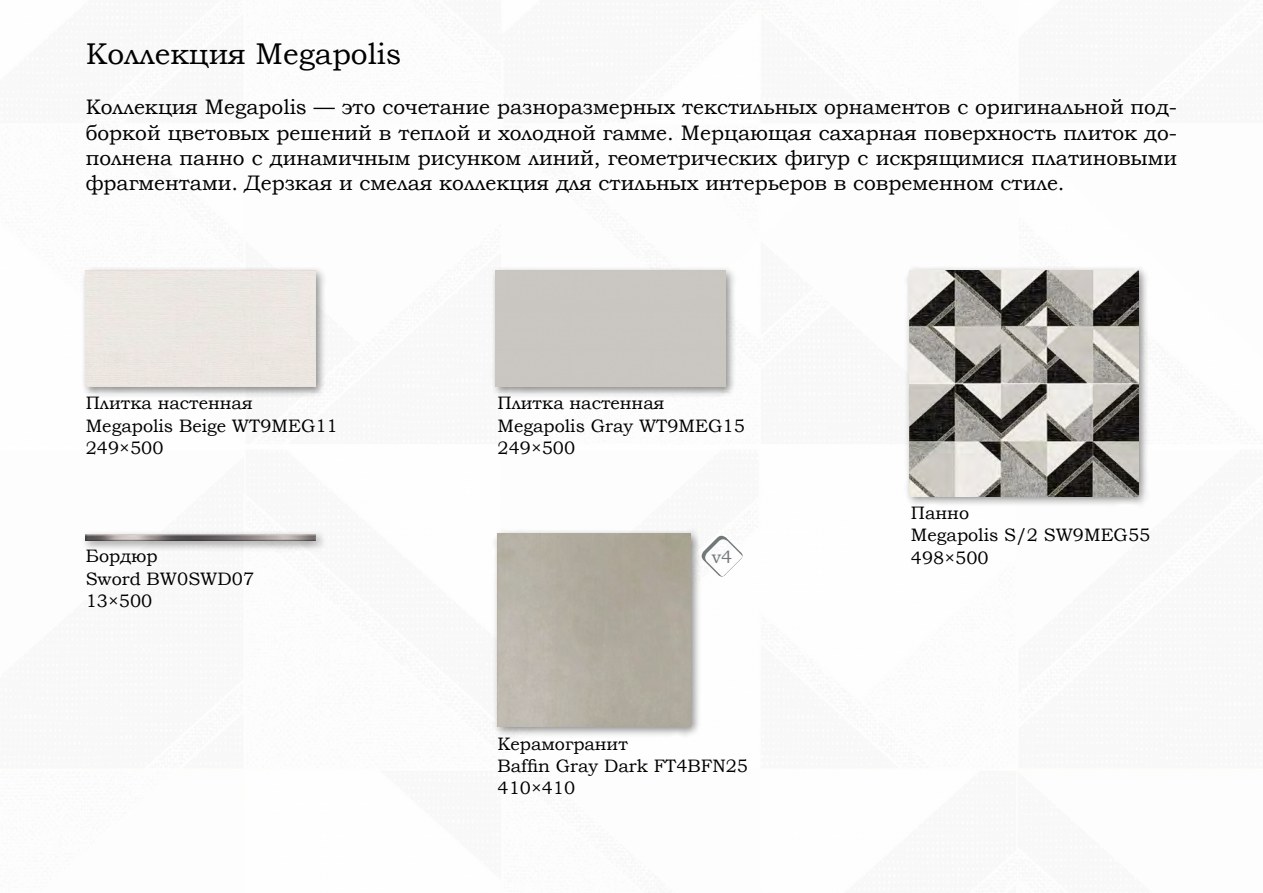
<style>
.page{position:relative;width:1263px;height:893px;background:#fff}
.page>*{position:absolute;margin:0;border:0;box-sizing:border-box;transform-origin:0 0}
.t1{font:30px "Bookman Old Style";color:#000}
.t2{font:21px/25.2px "Bookman Old Style";color:#000;text-align:justify}
.t3{font:18px/22.4px "Bookman Old Style";color:#000}
.t4{font:18px "Bookman Old Style";color:#72787a}
</style>
<div class="page">
<div style="left:904px;top:266px;width:246px;height:242px;background:#000;opacity:.45"></div>
<img style="left:909px;top:271px;width:230px;height:225px">
<div style="left:80px;top:266px;width:247px;height:132px;background:#000;opacity:.45"></div>
<div style="left:86px;top:271px;width:229px;height:115px;background:#ebe6e1"></div>
<div style="left:490px;top:266px;width:247px;height:132px;background:#000;opacity:.45"></div>
<div style="left:496px;top:271px;width:229px;height:115px;background:#c9c6c1"></div>
<div style="left:81px;top:529px;width:245px;height:22px;background:#000;opacity:.45"></div>
<img style="left:86px;top:534px;width:229px;height:6px">
<div style="left:492px;top:529px;width:210px;height:209px;background:#000;opacity:.45"></div>
<img style="left:497px;top:534px;width:193px;height:193px">
<svg style="left:699px;top:533px;width:44px;height:45px"></svg>
<h1 class="t1" style="left:86px;top:34px;width:317px">Коллекция Megapolis</h1>
<p class="t2" style="left:86px;top:95px;width:1093px">Коллекция Megapolis — это сочетание разноразмерных текстильных орнаментов с оригинальной под&shy;боркой цветовых решений в теплой и холодной гамме. Мерцающая сахарная поверхность плиток до&shy;полнена панно с динамичным рисунком линий, геометрических фигур с искрящимися платиновыми фрагментами. Дерзкая и смелая коллекция для стильных интерьеров в современном стиле.</p>
<p class="t3" style="left:86px;top:392px;width:253px">Плитка настенная<br>Megapolis Beige WT9MEG11<br>249×500</p>
<p class="t3" style="left:497px;top:392px;width:249px">Плитка настенная<br>Megapolis Gray WT9MEG15<br>249×500</p>
<p class="t3" style="left:911px;top:502px;width:241px">Панно<br>Megapolis S/2 SW9MEG55</p>
<p class="t3" style="left:86px;top:545px;width:74px">Бордюр</p>
<p class="t3" style="left:911px;top:546px;width:79px">498×500</p>
<p class="t3" style="left:86px;top:567px;width:170px">Sword BW0SWD07<br>13×500</p>
<p class="t4" style="left:712px;top:545px;width:22px">v4</p>
<p class="t3" style="left:497px;top:732px;width:252px">Керамогранит<br>Baffin Gray Dark FT4BFN25<br>410×410</p>
</div>
